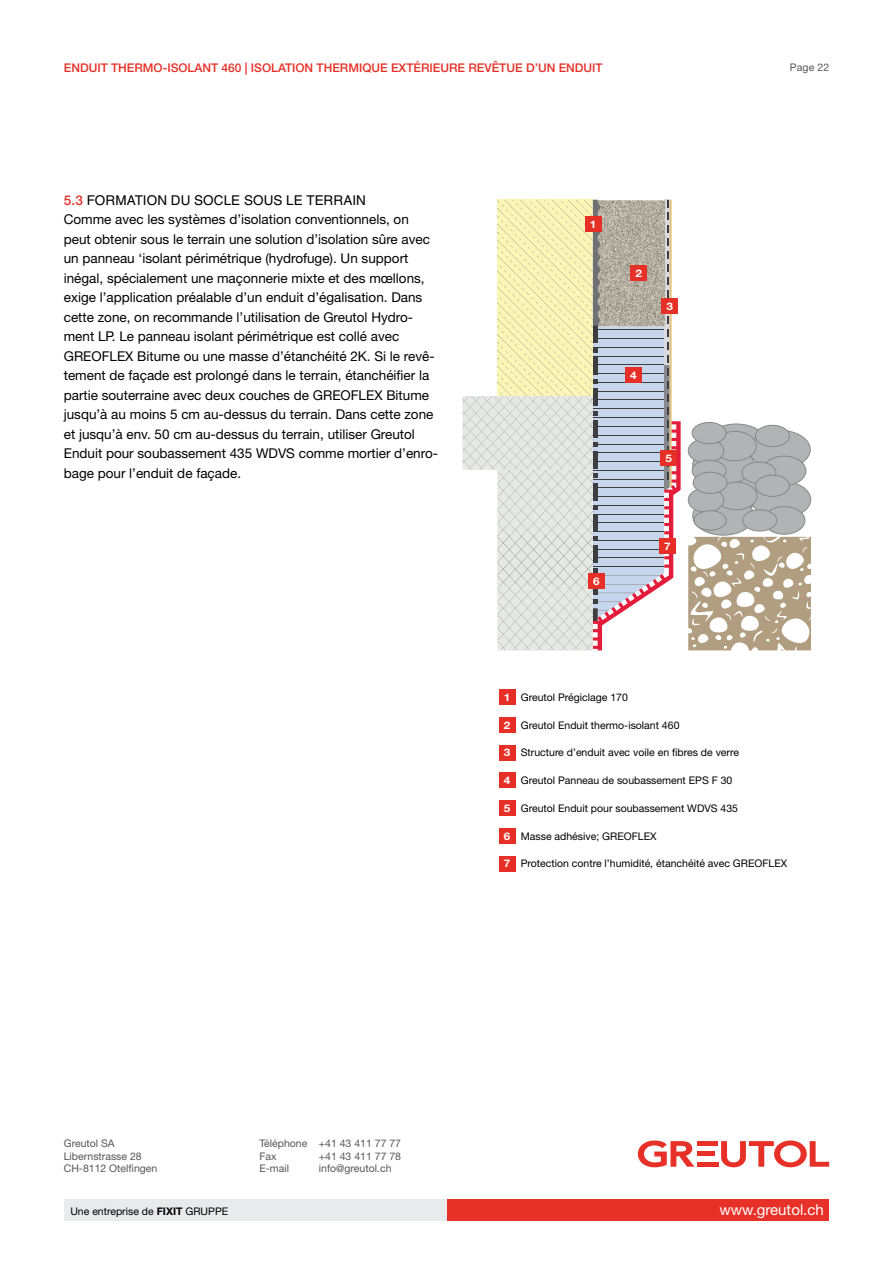
<style>
.page{position:relative;width:893px;height:1263px;background:#fff}
.page>*{position:absolute;margin:0;border:0;box-sizing:border-box;transform-origin:0 0}
.t1{font:15px "Helvetica Neue LT Std";color:#fff}
.t2{font:13.5px/19.5px "Helvetica Neue LT Std";color:#000}
.t3{font:13.5px "Helvetica LT Std";letter-spacing:.005em;color:#000}
.t4{font:500 12px "Helvetica Neue LT Std";color:#e63027}
.t5{font:10.5px "Helvetica Neue LT Std";color:#000}
.t6{font:10.5px/12.6px "Helvetica Neue LT Std";color:#565655}
.t7{font:700 10.5px "Helvetica Neue LT Std";color:#fff;scale:1.12 1}
.s1{font-family:"Helvetica Neue LT Std";font-weight:500;color:#e63027}
.s2{font-weight:700;color:#fff}
.s3{font-weight:700}
</style>
<div class="page">
<svg style="left:688px;top:537px;width:123px;height:113px"></svg>
<svg style="left:705px;top:474px;width:59px;height:36px"></svg>
<div style="left:706px;top:424px;width:61px;height:38px;background:#b1b3b4;border-radius:50%"></div>
<div style="left:751px;top:481px;width:60px;height:37px;background:#b1b3b4;border-radius:50%"></div>
<div style="left:749px;top:430px;width:61px;height:39px;background:#b1b3b4;border-radius:50%"></div>
<div style="left:693px;top:497px;width:61px;height:38px;background:#b1b3b4;border-radius:50%"></div>
<div style="left:693px;top:496px;width:61px;height:39px;border:1px solid #87888a;border-radius:50%"></div>
<div style="left:693px;top:446px;width:61px;height:38px;background:#b1b3b4;border-radius:50%"></div>
<div style="left:716px;top:482px;width:41px;height:28px;background:#b1b3b4;border-radius:50%"></div>
<div style="left:716px;top:482px;width:41px;height:28px;border:1px solid #87888a;border-radius:50%"></div>
<div style="left:764px;top:507px;width:41px;height:27px;background:#b1b3b4;border-radius:50%"></div>
<div style="left:763px;top:506px;width:42px;height:28px;border:1px solid #87888a;border-radius:50%"></div>
<div style="left:763px;top:456px;width:43px;height:29px;background:#b1b3b4;border-radius:50%"></div>
<div style="left:762px;top:456px;width:44px;height:30px;border:1px solid #87888a;border-radius:50%"></div>
<div style="left:713px;top:431px;width:43px;height:30px;border:1px solid #87888a;border-radius:50%"></div>
<svg style="left:689px;top:488px;width:34px;height:24px"></svg>
<div style="left:688px;top:488px;width:36px;height:24px;background:#b1b3b4;border-radius:50%"></div>
<div style="left:688px;top:488px;width:36px;height:24px;border:1px solid #87888a;border-radius:50%"></div>
<div style="left:688px;top:439px;width:36px;height:24px;background:#b1b3b4;border-radius:50%"></div>
<div style="left:688px;top:438px;width:36px;height:25px;border:1px solid #87888a;border-radius:50%"></div>
<div style="left:694px;top:511px;width:32px;height:19px;background:#b1b3b4;border-radius:50%"></div>
<div style="left:694px;top:511px;width:32px;height:19px;border:1px solid #87888a;border-radius:50%"></div>
<div style="left:743px;top:510px;width:34px;height:21px;background:#b1b3b4;border-radius:50%"></div>
<div style="left:743px;top:510px;width:34px;height:21px;border:1px solid #87888a;border-radius:50%"></div>
<div style="left:755px;top:425px;width:34px;height:22px;background:#b1b3b4;border-radius:50%"></div>
<div style="left:755px;top:425px;width:34px;height:22px;border:1px solid #87888a;border-radius:50%"></div>
<div style="left:692px;top:422px;width:34px;height:22px;background:#b1b3b4;border-radius:50%"></div>
<div style="left:692px;top:422px;width:34px;height:22px;border:1px solid #87888a;border-radius:50%"></div>
<div style="left:692px;top:460px;width:34px;height:21px;background:#b1b3b4;border-radius:50%"></div>
<div style="left:692px;top:460px;width:34px;height:22px;border:1px solid #87888a;border-radius:50%"></div>
<div style="left:742px;top:462px;width:34px;height:21px;background:#b1b3b4;border-radius:50%"></div>
<div style="left:742px;top:462px;width:34px;height:21px;border:1px solid #87888a;border-radius:50%"></div>
<div style="left:693px;top:472px;width:34px;height:21px;background:#b1b3b4;border-radius:50%"></div>
<div style="left:693px;top:472px;width:34px;height:22px;border:1px solid #87888a;border-radius:50%"></div>
<div style="left:756px;top:476px;width:33px;height:20px;background:#9c9e9f;border-radius:50%"></div>
<div style="left:755px;top:475px;width:34px;height:21px;background:#b1b3b4;border-radius:50%"></div>
<div style="left:755px;top:475px;width:34px;height:21px;border:1px solid #87888a;border-radius:50%"></div>
<svg style="left:462px;top:200px;width:219px;height:450px"></svg>
<div style="left:585px;top:217px;width:17px;height:15px;background:#e63027"></div>
<div style="left:630px;top:266px;width:17px;height:15px;background:#e63027"></div>
<div style="left:661px;top:299px;width:17px;height:15px;background:#e63027"></div>
<div style="left:625px;top:368px;width:17px;height:15px;background:#e63027"></div>
<div style="left:660px;top:450px;width:17px;height:15px;background:#e63027"></div>
<div style="left:588px;top:574px;width:17px;height:15px;background:#e63027"></div>
<div style="left:659px;top:539px;width:17px;height:15px;background:#e63027"></div>
<div style="left:499px;top:689px;width:16px;height:16px;background:#e63027"></div>
<div style="left:499px;top:717px;width:16px;height:15px;background:#e63027"></div>
<div style="left:499px;top:745px;width:16px;height:15px;background:#e63027"></div>
<div style="left:499px;top:773px;width:16px;height:15px;background:#e63027"></div>
<div style="left:499px;top:800px;width:16px;height:16px;background:#e63027"></div>
<div style="left:499px;top:828px;width:16px;height:15px;background:#e63027"></div>
<div style="left:499px;top:856px;width:16px;height:15px;background:#e63027"></div>
<div style="left:446px;top:1199px;width:383px;height:21px;background:#e73027"></div>
<div style="left:64px;top:1199px;width:382px;height:21px;background:#e9eaeb"></div>
<svg style="left:638px;top:1140px;width:56px;height:27px"></svg>
<div style="left:697px;top:1141px;width:21px;height:5px;background:#e73027"></div>
<div style="left:697px;top:1151px;width:17px;height:5px;background:#e73027"></div>
<div style="left:697px;top:1162px;width:22px;height:5px;background:#e73027"></div>
<svg style="left:721px;top:1140px;width:108px;height:27px"></svg>
<p class="t4" style="left:64px;top:61px;width:540px">ENDUIT THERMO-ISOLANT 460 | ISOLATION THERMIQUE EXTÉRIEURE REVÊTUE D’UN ENDUIT</p>
<p class="t3" style="left:64px;top:192px;width:304px"><span class="s1">5.3</span> FORMATION DU SOCLE SOUS LE TERRAIN</p>
<p class="t2" style="left:64px;top:209px;width:376px">Comme avec les systèmes d’isolation conventionnels, on peut obtenir sous le terrain une solution d’isolation sûre avec un panneau ‘isolant périmétrique (hydrofuge). Un support inégal, spécialement une maçonnerie mixte et des mœllons, exige l’application préalable d’un enduit d’égalisation. Dans cette zone, on recommande l’utilisation de Greutol Hydro&shy;ment LP. Le panneau isolant périmétrique est collé avec GREOFLEX Bitume ou une masse d’étanchéité 2K. Si le revê&shy;tement de façade est prolongé dans le terrain, étanchéifier la partie souterraine avec deux couches de GREOFLEX Bitume jusqu’à au moins 5 cm au-dessus du terrain. Dans cette zone et jusqu’à env. 50 cm au-dessus du terrain, utiliser Greutol Enduit pour soubassement 435 WDVS comme mortier d’enro&shy;bage pour l’enduit de façade.</p>
<p class="t7" style="left:590px;top:218px;width:7px">1</p>
<p class="t7" style="left:636px;top:267px;width:7px">2</p>
<p class="t7" style="left:630px;top:369px;width:7px">4</p>
<p class="t7" style="left:666px;top:300px;width:7px">3</p>
<p class="t7" style="left:665px;top:451px;width:7px">5</p>
<p class="t7" style="left:593px;top:575px;width:7px">6</p>
<p class="t7" style="left:664px;top:540px;width:7px">7</p>
<p class="t6" style="left:790px;top:61px;width:41px">Page 22</p>
<p class="t5" style="left:504px;top:691px;width:126px"><span class="s2">1</span> Greutol Prégiclage 170</p>
<p class="t5" style="left:504px;top:719px;width:177px"><span class="s2">2</span> Greutol Enduit thermo-isolant 460</p>
<p class="t5" style="left:504px;top:746px;width:237px"><span class="s2">3</span> Structure d’enduit avec voile en fibres de verre</p>
<p class="t5" style="left:504px;top:774px;width:230px"><span class="s2">4</span> Greutol Panneau de soubassement EPS F 30</p>
<p class="t5" style="left:504px;top:802px;width:236px"><span class="s2">5</span> Greutol Enduit pour soubassement WDVS 435</p>
<p class="t5" style="left:504px;top:830px;width:154px"><span class="s2">6</span> Masse adhésive; GREOFLEX</p>
<p class="t5" style="left:504px;top:857px;width:285px"><span class="s2">7</span> Protection contre l’humidité, étanchéité avec GREOFLEX</p>
<p class="t6" style="left:64px;top:1137px;width:95px">Greutol SA<br>Libernstrasse 28<br>CH-8112 Otelfingen</p>
<p class="t6" style="left:259px;top:1137px;width:143px">Téléphone +41 43 411 77 77<br>Fax</p>
<p class="t6" style="left:319px;top:1149px;width:84px">+41 43 411 77 78</p>
<p class="t6" style="left:259px;top:1162px;width:31px">E-mail</p>
<p class="t6" style="left:319px;top:1162px;width:74px">info@greutol.ch</p>
<p class="t5" style="left:70px;top:1205px;width:159px">Une entreprise de <span class="s3">FIXIT</span> GRUPPE</p>
<p class="t1" style="left:719px;top:1201px;width:106px">www.greutol.ch</p>
</div>
